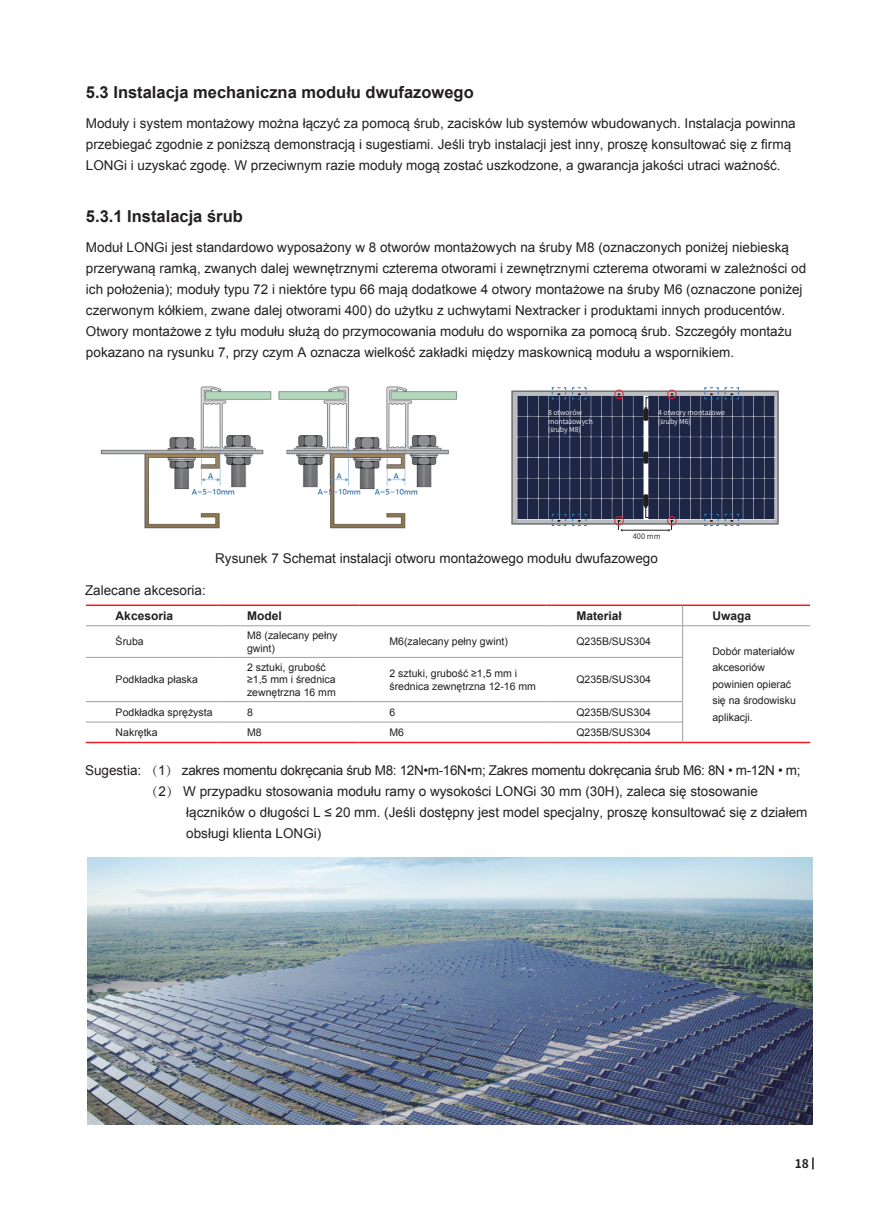
<style>
.page{position:relative;width:893px;height:1212px;background:#fff}
.page>*{position:absolute;margin:0;border:0;box-sizing:border-box;transform-origin:0 0}
.t1{font:700 16.5px "Arial";color:#231f20}
.t2{font:13.5px/21px "Arial";color:#231f20}
.t3{font:700 12px "Arial";color:#231f20}
.t4{font:700 12px "Source Han Sans CN";color:#231f20}
.t5{font:10.5px/12.6px "Arial";color:#231f20}
.t6{font:7.5px "Source Han Sans CN";color:#231f20}
.t7{font:6.9px/8.2px "Source Han Sans CN";color:#fff}
.s1{font-family:"Myriad Pro"}
.s2{font-family:"Adobe Song Std";font-weight:300}
</style>
<div class="page">
<img style="left:88px;top:857px;width:724px;height:267px">
<svg style="left:812px;top:1157px;width:2px;height:12px"></svg>
<img style="left:100px;top:386px;width:357px;height:143px">
<svg style="left:511px;top:387px;width:268px;height:144px;background:#454c65"></svg>
<div style="left:614px;top:516px;width:9px;height:9px;border:1px solid #ee1d23;border-radius:50%"></div>
<div style="left:667px;top:516px;width:9px;height:9px;border:1px solid #ee1d23;border-radius:50%"></div>
<div style="left:512px;top:391px;width:266px;height:133px;border:1px solid #6c6d70"></div>
<hr style="left:86px;top:604px;width:131px;height:2px;background:#ee1d23">
<hr style="left:217px;top:604px;width:143px;height:2px;background:#ee1d23">
<hr style="left:360px;top:604px;width:187px;height:2px;background:#ee1d23">
<hr style="left:547px;top:604px;width:136px;height:2px;background:#ee1d23">
<hr style="left:683px;top:604px;width:127px;height:2px;background:#ee1d23">
<hr style="left:683px;top:742px;width:127px;height:1px;background:#ee1d23">
<hr style="left:86px;top:742px;width:131px;height:1px;background:#ee1d23">
<hr style="left:217px;top:742px;width:143px;height:1px;background:#ee1d23">
<hr style="left:360px;top:742px;width:187px;height:1px;background:#ee1d23">
<hr style="left:547px;top:742px;width:136px;height:1px;background:#ee1d23">
<svg style="left:682px;top:606px;width:1px;height:19px"></svg>
<hr style="left:86px;top:625px;width:131px;height:1px;background:#9d9fa2">
<hr style="left:217px;top:625px;width:143px;height:1px;background:#9d9fa2">
<hr style="left:360px;top:625px;width:187px;height:1px;background:#9d9fa2">
<hr style="left:547px;top:625px;width:136px;height:1px;background:#9d9fa2">
<hr style="left:683px;top:625px;width:127px;height:1px;background:#9d9fa2">
<hr style="left:682px;top:626px;width:1px;height:31px;background:#9d9fa2">
<hr style="left:86px;top:657px;width:131px;height:1px;background:#9d9fa2">
<hr style="left:217px;top:657px;width:143px;height:1px;background:#9d9fa2">
<hr style="left:360px;top:657px;width:187px;height:1px;background:#9d9fa2">
<hr style="left:547px;top:657px;width:135px;height:1px;background:#9d9fa2">
<hr style="left:86px;top:701px;width:131px;height:1px;background:#9d9fa2">
<hr style="left:217px;top:701px;width:143px;height:1px;background:#9d9fa2">
<hr style="left:360px;top:701px;width:187px;height:1px;background:#9d9fa2">
<hr style="left:547px;top:701px;width:135px;height:1px;background:#9d9fa2">
<hr style="left:86px;top:722px;width:131px;height:1px;background:#9d9fa2">
<hr style="left:217px;top:722px;width:143px;height:1px;background:#9d9fa2">
<hr style="left:360px;top:722px;width:187px;height:1px;background:#9d9fa2">
<hr style="left:547px;top:722px;width:135px;height:1px;background:#9d9fa2">
<hr style="left:682px;top:657px;width:1px;height:45px;background:#9d9fa2">
<svg style="left:682px;top:702px;width:1px;height:40px"></svg>
<p class="t1" style="left:86px;top:82px;width:389px">5.3 Instalacja mechaniczna modułu dwufazowego</p>
<p class="t2" style="left:86px;top:113px;width:711px">Moduły i system montażowy można łączyć za pomocą śrub, zacisków lub systemów wbudowanych. Instalacja powinna przebiegać zgodnie z poniższą demonstracją i sugestiami. Jeśli tryb instalacji jest inny, proszę konsultować się z firmą<br>LONGi i uzyskać zgodę. W przeciwnym razie moduły mogą zostać uszkodzone, a gwarancja jakości utraci ważność.</p>
<p class="t1" style="left:86px;top:205px;width:158px">5.3.1 Instalacja śrub</p>
<p class="t2" style="left:86px;top:237px;width:722px">Moduł LONGi jest standardowo wyposażony w 8 otworów montażowych na śruby M8 (oznaczonych poniżej niebieską przerywaną ramką, zwanych dalej wewnętrznymi czterema otworami i zewnętrznymi czterema otworami w zależności od ich położenia); moduły typu 72 i niektóre typu 66 mają dodatkowe 4 otwory montażowe na śruby M6 (oznaczone poniżej czerwonym kółkiem, zwane dalej otworami 400) do użytku z uchwytami Nextracker i produktami innych producentów.<br>Otwory montażowe z tyłu modułu służą do przymocowania modułu do wspornika za pomocą śrub. Szczegóły montażu pokazano na rysunku 7, przy czym A oznacza wielkość zakładki między maskownicą modułu a wspornikiem.</p>
<p class="t7" style="left:548px;top:409px;width:46px">8 otworów monta<span class="s1">ż</span>owych (<span class="s1">ś</span>ruby M8)</p>
<p class="t7" style="left:658px;top:409px;width:68px">4 otwory monta<span class="s1">ż</span>owe (<span class="s1">ś</span>ruby M6)</p>
<p class="t6" style="left:633px;top:532px;width:30px">400 mm</p>
<p class="t2" style="left:85px;top:580px;width:122px">Zalecane akcesoria:</p>
<p class="t2" style="left:215px;top:548px;width:444px">Rysunek 7 Schemat instalacji otworu montażowego modułu dwufazowego</p>
<p class="t3" style="left:116px;top:608px;width:59px">Akcesoria</p>
<p class="t3" style="left:247px;top:608px;width:36px">Model</p>
<p class="t3" style="left:576px;top:608px;width:47px">Materiał</p>
<p class="t3" style="left:712px;top:608px;width:40px">Uwaga</p>
<p class="t5" style="left:116px;top:635px;width:30px">Śruba</p>
<p class="t5" style="left:247px;top:629px;width:92px">M8 (zalecany pełny gwint)</p>
<p class="t5" style="left:389px;top:635px;width:120px">M6(zalecany pełny gwint)</p>
<p class="t5" style="left:576px;top:635px;width:76px">Q235B/SUS304</p>
<p class="t5" style="left:712px;top:643px;width:85px;line-height:16.5px">Dobór materiałów akcesoriów powinien opierać się na środowisku aplikacji.</p>
<p class="t5" style="left:247px;top:661px;width:90px">2 sztuki, grubość ≥1,5 mm i średnica zewnętrzna 16 mm</p>
<p class="t5" style="left:389px;top:667px;width:148px">2 sztuki, grubość ≥1,5 mm i średnica zewnętrzna 12-16 mm</p>
<p class="t5" style="left:576px;top:673px;width:76px">Q235B/SUS304</p>
<p class="t5" style="left:116px;top:673px;width:84px">Podkładka płaska</p>
<p class="t5" style="left:116px;top:706px;width:98px">Podkładka sprężysta</p>
<p class="t5" style="left:247px;top:706px;width:7px">8</p>
<p class="t5" style="left:389px;top:706px;width:7px">6</p>
<p class="t5" style="left:576px;top:706px;width:76px">Q235B/SUS304</p>
<p class="t5" style="left:116px;top:726px;width:44px">Nakrętka</p>
<p class="t5" style="left:247px;top:726px;width:16px">M8</p>
<p class="t5" style="left:389px;top:726px;width:16px">M6</p>
<p class="t5" style="left:576px;top:726px;width:76px">Q235B/SUS304</p>
<p class="t2" style="left:145px;top:760px;width:657px;text-indent:-60px">Sugestia: <span class="s2">（</span>1<span class="s2">）</span> zakres momentu dokręcania śrub M8: 12N•m-16N•m; Zakres momentu dokręcania śrub M6: 8N • m-12N • m;<span class="s2">（</span>2<span class="s2">）</span> W przypadku stosowania modułu ramy o wysokości LONGi 30 mm (30H), zaleca się stosowanie</p>
<p class="t2" style="left:186px;top:802px;width:623px">łączników o długości L ≤ 20 mm. (Jeśli dostępny jest model specjalny, proszę konsultować się z działem obsługi klienta LONGi)</p>
<p class="t4" style="left:795px;top:1157px;width:16px">18</p>
</div>
